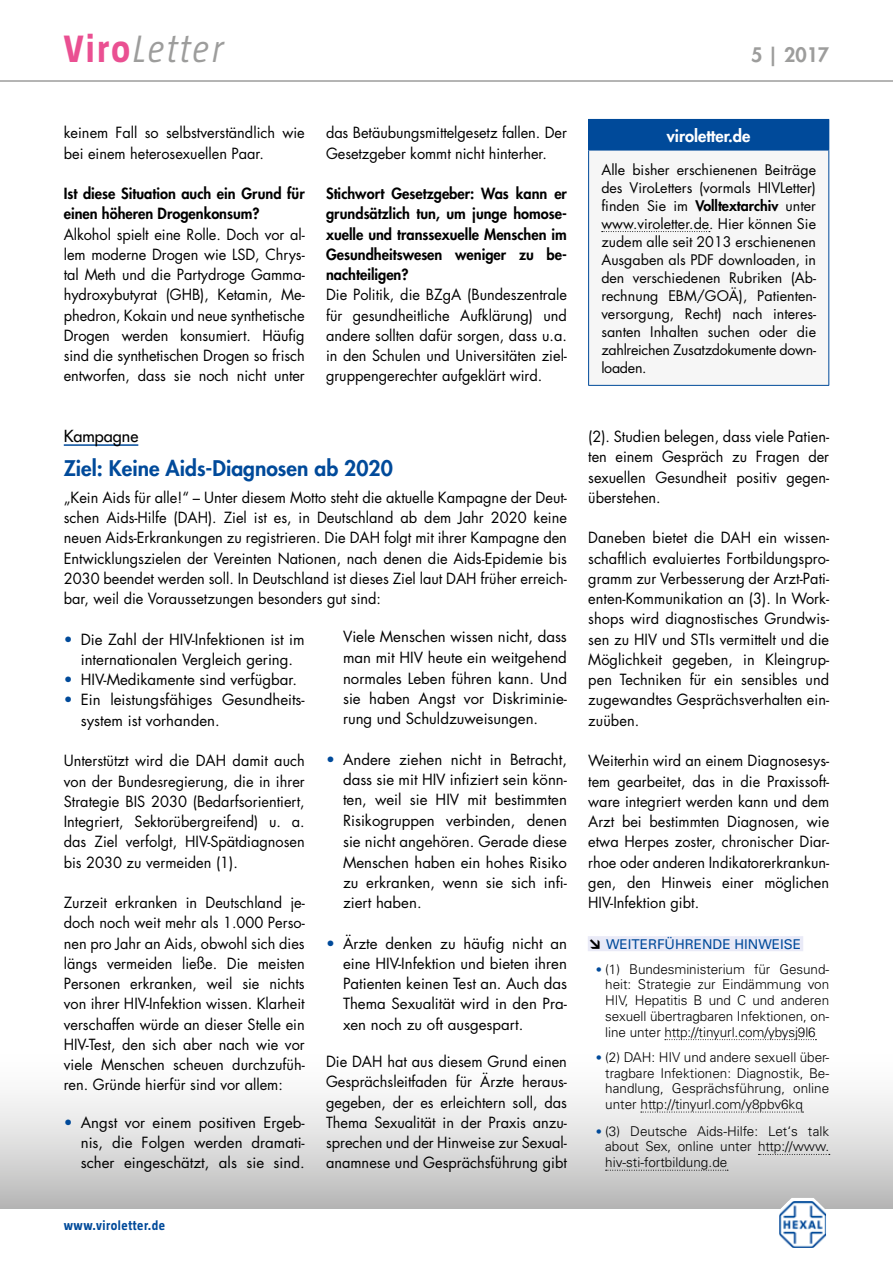
<style>
.page{position:relative;width:893px;height:1263px;background:#fff}
.page>*{position:absolute;margin:0;border:0;box-sizing:border-box;transform-origin:0 0}
.t1{font:italic 300 39.15px "Taz Hexal";letter-spacing:.055em;color:#9d9d9c}
.t2{font:800 21px "Futura Std";color:#004a9a}
.t3{font:800 19.5px "Futura Std";color:#9d9d9c}
.t4{font:800 16.5px "Futura Std";color:#fff}
.t5{font:500 16.2px "Futura Std";color:#000}
.t6{font:15px/20.2px "Futura Std";color:#000;text-align:justify}
.t7{font:800 15px/20.2px "Futura Std";color:#000}
.t8{font:14.25px/18px "Futura Std";letter-spacing:-.02em;color:#000;text-align:justify}
.t9{font:300 13.5px/15.8px "Univers LT Std";color:#000;text-align:justify}
.t10{font:13.5px "Univers LT Std";color:#004a9a}
.t11{font:700 13.5px "Taz Hexal";letter-spacing:.04em;color:#004a9a}
.s1{font-weight:700;font-style:normal;color:#ea5092}
.s2{color:#004a9a}
.s3{font-weight:800}
.s4{font-family:"DIN Pro";font-weight:900;color:#000}
.s5{font-family:"DIN Pro";font-weight:500;color:#004a9a}
</style>
<div class="page">
<div style="left:0;top:1047px;width:893px;height:161px;background:linear-gradient(to bottom,#fff,#bdbdbd)"></div>
<svg style="left:776px;top:1198px;width:53px;height:11px"></svg>
<img style="left:779px;top:1201px;width:47px;height:47px">
<hr style="left:0;top:80px;width:893px;height:2px;background:#9d9d9c">
<hr style="left:64px;top:444px;width:74px;height:2px;background:#004a9a">
<div style="left:588px;top:936px;width:215px;height:15px;background:#e9eaf7"></div>
<svg style="left:665px;top:1039px;width:151px;height:1px"></svg>
<svg style="left:641px;top:1112px;width:162px;height:1px"></svg>
<svg style="left:758px;top:1154px;width:72px;height:1px"></svg>
<svg style="left:606px;top:1170px;width:122px;height:1px"></svg>
<div style="left:589px;top:119px;width:240px;height:31px;background:#004a9a"></div>
<div style="left:589px;top:150px;width:240px;height:235px;background:#f6f6f6"></div>
<hr style="left:588px;top:119px;width:241px;height:1px;background:#004a9a">
<hr style="left:588px;top:120px;width:1px;height:30px;background:#004a9a">
<hr style="left:588px;top:150px;width:241px;height:1px;background:#004a9a">
<hr style="left:588px;top:150px;width:1px;height:235px;background:#004a9a">
<hr style="left:828px;top:150px;width:1px;height:235px;background:#004a9a">
<hr style="left:588px;top:385px;width:241px;height:1px;background:#004a9a">
<svg style="left:602px;top:231px;width:108px;height:1px"></svg>
<h1 class="t1" style="left:64px;top:26px;width:161px"><span class="s1">Viro</span>Letter</h1>
<h3 class="t3" style="left:751px;top:42px;width:80px">5 | 2017</h3>
<p class="t6" style="left:64px;top:123px;width:242px">keinem Fall so selbstverständlich wie bei einem heterosexuellen Paar.</p>
<p class="t7" style="left:64px;top:183px;width:242px">Ist diese Situation auch ein Grund für einen höheren Drogenkonsum?</p>
<p class="t6" style="left:64px;top:224px;width:242px">Alkohol spielt eine Rolle. Doch vor al&shy;lem moderne Drogen wie LSD, Chrys&shy;tal Meth und die Partydroge Gamma&shy;hydroxybutyrat (GHB), Ketamin, Me&shy;phedron, Kokain und neue synthetische Drogen werden konsumiert. Häufig sind die synthetischen Drogen so frisch entworfen, dass sie noch nicht unter</p>
<p class="t6" style="left:326px;top:123px;width:242px">das Betäubungsmittelgesetz fallen. Der<br>Gesetzgeber kommt nicht hinterher.</p>
<p class="t7" style="left:326px;top:183px;width:242px;text-align:justify">Stichwort Gesetzgeber: Was kann er grundsätzlich tun, um junge homose&shy;xuelle und transsexuelle Menschen im Gesundheitswesen weniger zu be&shy;nachteiligen?</p>
<p class="t6" style="left:326px;top:285px;width:242px">Die Politik, die BZgA (Bundeszentrale für gesundheitliche Aufklärung) und andere sollten dafür sorgen, dass u.a. in den Schulen und Universitäten ziel&shy;gruppengerechter aufgeklärt wird.</p>
<p class="t5" style="left:64px;top:426px;width:76px">Kampagne</p>
<h2 class="t2" style="left:64px;top:455px;width:331px">Ziel: Keine Aids-Diagnosen ab 2020</h2>
<p class="t6" style="left:64px;top:487px;width:505px">„Kein Aids für alle!“ – Unter diesem Motto steht die aktuelle Kampagne der Deut&shy;schen Aids-Hilfe (DAH). Ziel ist es, in Deutschland ab dem Jahr 2020 keine neuen Aids-Erkrankungen zu registrieren. Die DAH folgt mit ihrer Kampagne den Entwicklungszielen der Vereinten Nationen, nach denen die Aids-Epidemie bis 2030 beendet werden soll. In Deutschland ist dieses Ziel laut DAH früher erreich&shy;bar, weil die Voraussetzungen besonders gut sind:</p>
<p class="t6" style="left:64px;top:629px;width:242px;text-align:center"><span class="s2">•</span> Die Zahl der HIV-Infektionen ist im internationalen Vergleich gering.</p>
<p class="t6" style="left:64px;top:670px;width:235px"><span class="s2">•</span> HIV-Medikamente sind verfügbar.</p>
<p class="t6" style="left:81px;top:690px;width:225px;text-indent:-17px"><span class="s2">•</span> Ein leistungsfähiges Gesundheits&shy;system ist vorhanden.</p>
<p class="t6" style="left:64px;top:751px;width:242px">Unterstützt wird die DAH damit auch von der Bundesregierung, die in ihrer Strategie BIS 2030 (Bedarfsorientiert, Integriert, Sektorübergreifend) u. a. das Ziel verfolgt, HIV-Spätdiagnosen bis 2030 zu vermeiden (1).</p>
<p class="t6" style="left:64px;top:892px;width:242px">Zurzeit erkranken in Deutschland je&shy;doch noch weit mehr als 1.000 Perso&shy;nen pro Jahr an Aids, obwohl sich dies längs vermeiden ließe. Die meisten Personen erkranken, weil sie nichts von ihrer HIV-Infektion wissen. Klarheit verschaffen würde an dieser Stelle ein HIV-Test, den sich aber nach wie vor viele Menschen scheuen durchzufüh&shy;ren. Gründe hierfür sind vor allem:</p>
<p class="t6" style="left:81px;top:1112px;width:225px;text-indent:-17px"><span class="s2">•</span> Angst vor einem positiven Ergeb&shy;nis, die Folgen werden dramati&shy;scher eingeschätzt, als sie sind.</p>
<p class="t11" style="left:64px;top:1218px;width:103px">www.viroletter.de</p>
<p class="t6" style="left:343px;top:625px;width:225px;line-height:21.8px">Viele Menschen wissen nicht, dass man mit HIV heute ein weitgehend</p>
<p class="t6" style="left:343px;top:668px;width:225px">normales Leben führen kann. Und sie haben Angst vor Diskriminie&shy;rung und Schuldzuweisungen.</p>
<p class="t6" style="left:343px;top:749px;width:225px;text-indent:-17px"><span class="s2">•</span> Andere ziehen nicht in Betracht, dass sie mit HIV infiziert sein könn&shy;ten, weil sie HIV mit bestimmten Risikogruppen verbinden, denen</p>
<p class="t6" style="left:343px;top:832px;width:225px">sie nicht angehören. Gerade diese Menschen haben ein hohes Risiko zu erkranken, wenn sie sich infi&shy;ziert haben.</p>
<p class="t6" style="left:343px;top:933px;width:225px;text-indent:-17px"><span class="s2">•</span> Ärzte denken zu häufig nicht an eine HIV-Infektion und bieten ihren Patienten keinen Test an. Auch das Thema Sexualität wird in den Pra&shy;xen noch zu oft ausgespart.</p>
<p class="t6" style="left:326px;top:1051px;width:242px">Die DAH hat aus diesem Grund einen Gesprächsleitfaden für Ärzte heraus&shy;gegeben, der es erleichtern soll, das Thema Sexualität in der Praxis anzu&shy;sprechen und der Hinweise zur Sexual&shy;anamnese und Gesprächsführung gibt</p>
<p class="t4" style="left:667px;top:125px;width:85px">viroletter.de</p>
<p class="t8" style="left:601px;top:160px;width:216px">Alle bisher erschienenen Beiträge des ViroLetters (vormals HIVLetter) finden Sie im <span class="s3">Volltextarchiv</span> unter www.viroletter.de. Hier können Sie zudem alle seit 2013 erschienenen Ausgaben als PDF downloaden, in den verschiedenen Rubriken (Ab&shy;rechnung EBM/GOÄ), Patienten&shy;versorgung, Recht) nach interes&shy;santen Inhalten suchen oder die zahlreichen Zusatzdokumente down&shy;loaden.</p>
<p class="t6" style="left:588px;top:427px;width:242px">(2). Studien belegen, dass viele Patien&shy;ten einem Gespräch zu Fragen der sexuellen Gesundheit positiv gegen&shy;überstehen.</p>
<p class="t6" style="left:588px;top:528px;width:242px">Daneben bietet die DAH ein wissen&shy;schaftlich evaluiertes Fortbildungspro&shy;gramm zur Verbesserung der Arzt-Pati&shy;enten-Kommunikation an (3). In Work&shy;shops wird diagnostisches Grundwis&shy;sen zu HIV und STIs vermittelt und die Möglichkeit gegeben, in Kleingrup&shy;pen Techniken für ein sensibles und zugewandtes Gesprächsverhalten ein&shy;zuüben.</p>
<p class="t6" style="left:588px;top:751px;width:242px">Weiterhin wird an einem Diagnosesys&shy;tem gearbeitet, das in die Praxissoft&shy;ware integriert werden kann und dem Arzt bei bestimmten Diagnosen, wie etwa Herpes zoster, chronischer Diar&shy;rhoe oder anderen Indikatorerkrankun&shy;gen, den Hinweis einer möglichen HIV-Infektion gibt.</p>
<p class="t10" style="left:588px;top:936px;width:214px"><span class="s4">↘</span> WEITERFÜHRENDE HINWEISE</p>
<p class="t9" style="left:605px;top:961px;width:225px;text-indent:-10px"><span class="s5">•</span> (1) Bundesministerium für Gesund&shy;heit: Strategie zur Eindämmung von HIV, Hepatitis B und C und anderen sexuell übertragbaren Infektionen, on&shy;line unter http://tinyurl.com/ybysj9l6</p>
<p class="t9" style="left:605px;top:1049px;width:225px;text-indent:-10px"><span class="s5">•</span> (2) DAH: HIV und andere sexuell über&shy;tragbare Infektionen: Diagnostik, Be&shy;handlung, Gesprächsführung, online unter http://tinyurl.com/y8pbv6kq</p>
<p class="t9" style="left:605px;top:1123px;width:225px;text-indent:-10px"><span class="s5">•</span> (3) Deutsche Aids-Hilfe: Let‘s talk about Sex, online unter http://www. hiv-sti-fortbildung.de</p>
</div>
